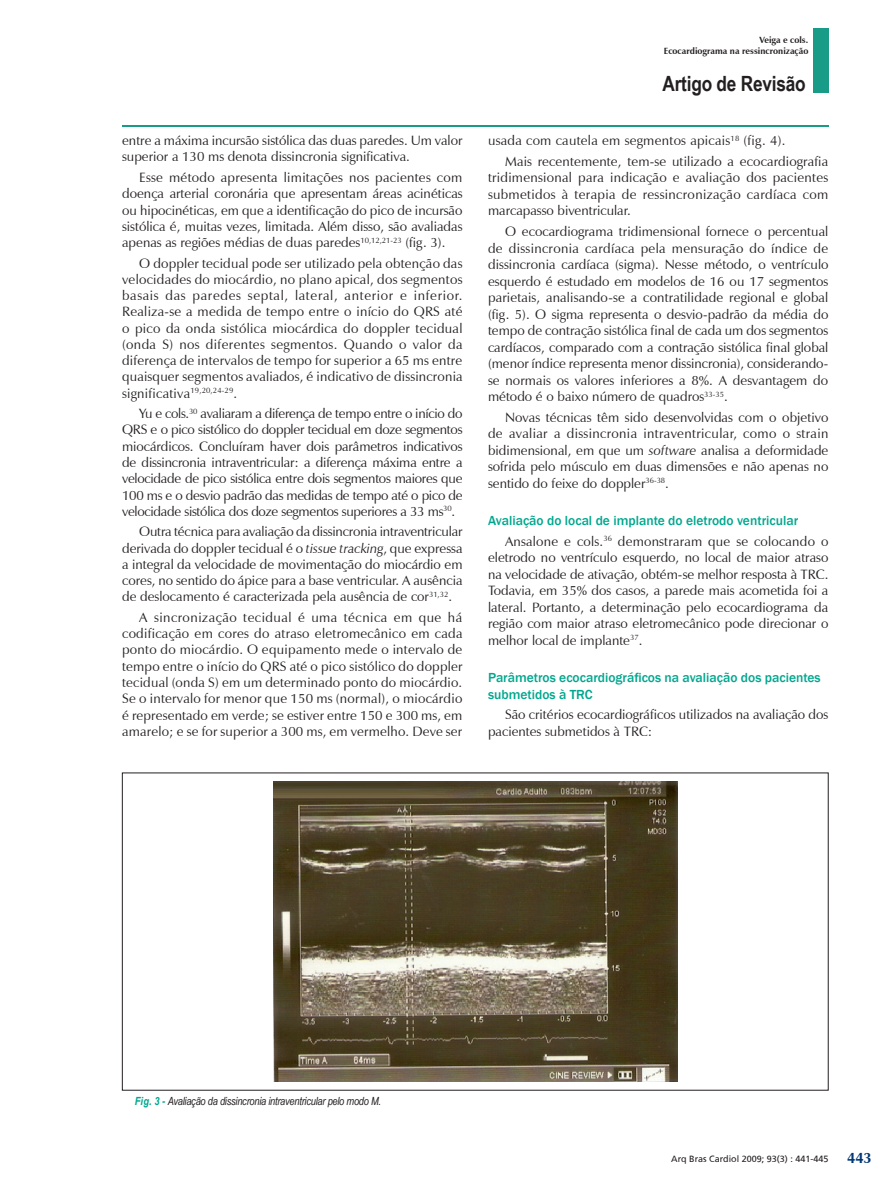
<style>
.page{position:relative;width:891px;height:1189px;background:#fff}
.page>*{position:absolute;margin:0;border:0;box-sizing:border-box;transform-origin:0 0}
.t1{font:700 21px "Arial Narrow";letter-spacing:-.01em;color:#231f20}
.t2{font:700 15px "Zapf Humanist 601 BT";color:#013775}
.Texto{font:13.5px/16.2px "Zapf Humanist 601 BT";color:#231f20;text-align:justify}
.Subtítulo{font:500 13.5px/16.5px "Franklin Gothic";color:#00a78e}
.Texto-2{font:13.5px "Zapf Humanist 601 BT";letter-spacing:.02em;color:#231f20}
._04_FIGURA_ref{font:italic 11.25px "Arial Narrow";letter-spacing:-.02em;color:#231f20}
.t3{font:700 9px "Zapf Humanist 601 BT";color:#231f20}
.t4{font:9px "Frutiger";color:#231f20}
.s1{font-style:italic}
.s2{font-weight:700;color:#00a78e}
</style>
<div class="page">
<hr style="left:122px;top:125px;width:706px;height:2px;background:#189c88">
<div style="left:812px;top:28px;width:16px;height:65px;background:#189c88"></div>
<img style="left:273px;top:781px;width:404px;height:299px">
<p class="Texto" style="left:122px;top:132px;width:342px">entre a máxima incursão sistólica das duas paredes. Um valor superior a 130 ms denota dissincronia significativa.</p>
<p class="Texto" style="left:122px;top:169px;width:342px;text-indent:17px">Esse método apresenta limitações nos pacientes com doença arterial coronária que apresentam áreas acinéticas ou hipocinéticas, em que a identificação do pico de incursão sistólica é, muitas vezes, limitada. Além disso, são avaliadas apenas as regiões médias de duas paredes<sup>10,12,21-23</sup> (fig. 3).</p>
<p class="Texto" style="left:122px;top:255px;width:342px;text-indent:17px">O doppler tecidual pode ser utilizado pela obtenção das velocidades do miocárdio, no plano apical, dos segmentos basais das paredes septal, lateral, anterior e inferior.<br>Realiza-se a medida de tempo entre o início do QRS até o pico da onda sistólica miocárdica do doppler tecidual (onda S) nos diferentes segmentos. Quando o valor da diferença de intervalos de tempo for superior a 65 ms entre quaisquer segmentos avaliados, é indicativo de dissincronia significativa<sup>19,20,24-29</sup>.</p>
<p class="Texto" style="left:122px;top:405px;width:342px;text-indent:17px">Yu e cols.<sup>30</sup> avaliaram a diferença de tempo entre o início do QRS e o pico sistólico do doppler tecidual em doze segmentos miocárdicos. Concluíram haver dois parâmetros indicativos de dissincronia intraventricular: a diferença máxima entre a velocidade de pico sistólica entre dois segmentos maiores que 100 ms e o desvio padrão das medidas de tempo até o pico de velocidade sistólica dos doze segmentos superiores a 33 ms<sup>30</sup>.</p>
<p class="Texto" style="left:122px;top:523px;width:342px;text-indent:17px">Outra técnica para avaliação da dissincronia intraventricular derivada do doppler tecidual é o <span class="s1">tissue tracking</span>, que expressa a integral da velocidade de movimentação do miocárdio em cores, no sentido do ápice para a base ventricular. A ausência de deslocamento é caracterizada pela ausência de cor<sup>31,32</sup>.</p>
<p class="Texto" style="left:122px;top:609px;width:342px;text-indent:17px">A sincronização tecidual é uma técnica em que há codificação em cores do atraso eletromecânico em cada ponto do miocárdio. O equipamento mede o intervalo de tempo entre o início do QRS até o pico sistólico do doppler tecidual (onda S) em um determinado ponto do miocárdio.<br>Se o intervalo for menor que 150 ms (normal), o miocárdio é representado em verde; se estiver entre 150 e 300 ms, em amarelo; e se for superior a 300 ms, em vermelho. Deve ser</p>
<p class="t3" style="left:759px;top:35px;width:50px">Veiga e cols.</p>
<p class="t3" style="left:663px;top:45px;width:146px">Ecocardiograma na ressincronização</p>
<h1 class="t1" style="left:662px;top:68px;width:145px">Artigo de Revisão</h1>
<p class="Texto-2" style="left:488px;top:132px;width:299px">usada com cautela em segmentos apicais<sup>18</sup> (fig. 4).</p>
<p class="Texto" style="left:488px;top:153px;width:342px;text-indent:17px">Mais recentemente, tem-se utilizado a ecocardiografia tridimensional para indicação e avaliação dos pacientes submetidos à terapia de ressincronização cardíaca com marcapasso biventricular.</p>
<p class="Texto" style="left:488px;top:223px;width:342px;text-indent:17px">O ecocardiograma tridimensional fornece o percentual de dissincronia cardíaca pela mensuração do índice de dissincronia cardíaca (sigma). Nesse método, o ventrículo esquerdo é estudado em modelos de 16 ou 17 segmentos parietais, analisando-se a contratilidade regional e global (fig. 5). O sigma representa o desvio-padrão da média do tempo de contração sistólica final de cada um dos segmentos cardíacos, comparado com a contração sistólica final global (menor índice representa menor dissincronia), considerando&shy;se normais os valores inferiores a 8%. A desvantagem do método é o baixo número de quadros<sup>33-35</sup>.</p>
<p class="Texto" style="left:488px;top:409px;width:342px;text-indent:17px">Novas técnicas têm sido desenvolvidas com o objetivo de avaliar a dissincronia intraventricular, como o strain bidimensional, em que um <span class="s1">software</span> analisa a deformidade sofrida pelo músculo em duas dimensões e não apenas no sentido do feixe do doppler<sup>36-38</sup>.</p>
<p class="Subtítulo" style="left:488px;top:512px;width:311px">Avaliação do local de implante do eletrodo ventricular</p>
<p class="Texto" style="left:488px;top:533px;width:342px;text-indent:17px">Ansalone e cols.<sup>36</sup> demonstraram que se colocando o eletrodo no ventrículo esquerdo, no local de maior atraso na velocidade de ativação, obtém-se melhor resposta à TRC.<br>Todavia, em 35% dos casos, a parede mais acometida foi a lateral. Portanto, a determinação pelo ecocardiograma da região com maior atraso eletromecânico pode direcionar o melhor local de implante<sup>37</sup>.</p>
<p class="Subtítulo" style="left:488px;top:669px;width:334px">Parâmetros ecocardiográficos na avaliação dos pacientes submetidos à TRC</p>
<p class="Texto" style="left:488px;top:706px;width:342px;text-indent:17px">São critérios ecocardiográficos utilizados na avaliação dos pacientes submetidos à TRC:</p>
<p class="_04_FIGURA_ref" style="left:135px;top:1092px;width:248px"><span class="s2">Fig. 3 -</span> Avaliação da dissincronia intraventricular pelo modo M.</p>
<p class="t4" style="left:671px;top:1153px;width:159px">Arq Bras Cardiol 2009; 93(3) : 441-445</p>
<p class="t2" style="left:847px;top:1148px;width:26px">443</p>
</div>
